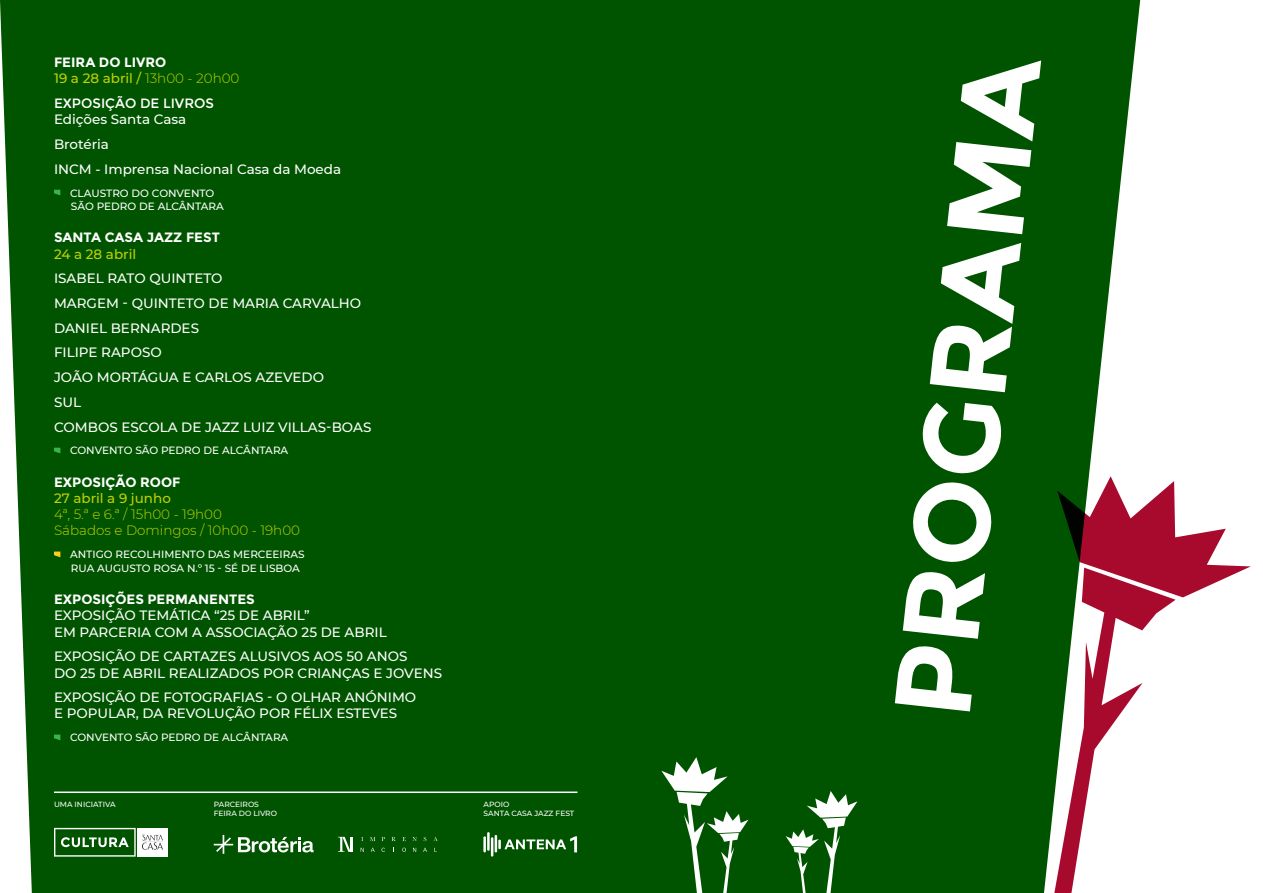
<style>
.page{position:relative;width:1263px;height:893px;background:#fff}
.page>*{position:absolute;margin:0;border:0;box-sizing:border-box;transform-origin:0 0}
.t1{font:700 108px "Montserrat";color:#fff}
.t2{font:500 13.5px "Montserrat";color:#fff}
.t3{font:700 13.5px "Montserrat";color:#fff}
.t4{font:300 13.5px "Montserrat";color:#c2d100}
.t5{font:500 13.5px "Montserrat";color:#c2d100}
.t6{font:13.5px "Montserrat";color:#fff}
.t7{font:500 10.5px "Montserrat";color:#fff}
.t8{font:500 7.5px "Montserrat";color:#fff}
.s1{font-weight:300}
</style>
<div class="page">
<div style="left:0;top:0;width:1140px;height:893px;background:#005400"></div>
<svg style="left:54px;top:190px;width:6px;height:5px"></svg>
<svg style="left:54px;top:448px;width:6px;height:5px"></svg>
<svg style="left:54px;top:552px;width:6px;height:5px"></svg>
<svg style="left:54px;top:735px;width:6px;height:5px"></svg>
<svg style="left:1050px;top:476px;width:201px;height:417px"></svg>
<svg style="left:661px;top:757px;width:87px;height:136px"></svg>
<svg style="left:786px;top:791px;width:71px;height:102px"></svg>
<svg style="left:361px;top:848px;width:3px;height:4px"></svg>
<svg style="left:371px;top:848px;width:4px;height:4px"></svg>
<svg style="left:381px;top:848px;width:4px;height:4px"></svg>
<svg style="left:402px;top:848px;width:4px;height:4px"></svg>
<svg style="left:413px;top:848px;width:3px;height:4px"></svg>
<svg style="left:423px;top:848px;width:4px;height:4px"></svg>
<svg style="left:434px;top:848px;width:3px;height:4px"></svg>
<svg style="left:370px;top:837px;width:5px;height:4px"></svg>
<svg style="left:382px;top:837px;width:3px;height:4px"></svg>
<svg style="left:391px;top:837px;width:5px;height:4px"></svg>
<svg style="left:402px;top:837px;width:4px;height:4px"></svg>
<svg style="left:412px;top:837px;width:5px;height:4px"></svg>
<svg style="left:433px;top:837px;width:5px;height:4px"></svg>
<svg style="left:338px;top:837px;width:15px;height:15px"></svg>
<svg style="left:214px;top:835px;width:99px;height:19px"></svg>
<hr style="left:54px;top:791px;width:523px;height:2px;background:#fff">
<hr style="left:487px;top:832px;width:3px;height:19px;background:#fff">
<hr style="left:483px;top:836px;width:3px;height:16px;background:#fff">
<hr style="left:491px;top:837px;width:2px;height:20px;background:#fff">
<svg style="left:495px;top:835px;width:82px;height:17px"></svg>
<div style="left:137px;top:828px;width:31px;height:29px;background:#fff"></div>
<svg style="left:142px;top:835px;width:21px;height:15px"></svg>
<svg style="left:54px;top:828px;width:82px;height:29px;background:#3d7d3d"></svg>
<p class="t3" style="left:54px;top:54px;width:114px">FEIRA DO LIVRO</p>
<p class="t5" style="left:54px;top:69px;width:187px">19 a 28 abril / <span class="s1">13h00 - 20h00</span></p>
<p class="t6" style="left:54px;top:95px;width:162px">EXPOSIÇÃO DE LIVROS</p>
<p class="t2" style="left:54px;top:110px;width:134px">Edições Santa Casa</p>
<p class="t2" style="left:54px;top:135px;width:57px">Brotéria</p>
<p class="t2" style="left:54px;top:159px;width:289px">INCM - Imprensa Nacional Casa da Moeda</p>
<p class="t7" style="left:70px;top:185px;width:146px">CLAUSTRO DO CONVENTO</p>
<p class="t7" style="left:71px;top:199px;width:154px">SÃO PEDRO DE ALCÂNTARA</p>
<p class="t3" style="left:54px;top:230px;width:167px">SANTA CASA JAZZ FEST</p>
<p class="t5" style="left:54px;top:244px;width:84px">24 a 28 abril</p>
<p class="t2" style="left:54px;top:269px;width:170px">ISABEL RATO QUINTETO</p>
<p class="t2" style="left:54px;top:294px;width:309px">MARGEM - QUINTETO DE MARIA CARVALHO</p>
<p class="t2" style="left:54px;top:318px;width:147px">DANIEL BERNARDES</p>
<p class="t2" style="left:54px;top:343px;width:109px">FILIPE RAPOSO</p>
<p class="t2" style="left:54px;top:368px;width:272px">JOÃO MORTÁGUA E CARLOS AZEVEDO</p>
<p class="t2" style="left:54px;top:393px;width:29px">SUL</p>
<p class="t2" style="left:54px;top:417px;width:319px">COMBOS ESCOLA DE JAZZ LUIZ VILLAS-BOAS</p>
<p class="t7" style="left:70px;top:443px;width:220px">CONVENTO SÃO PEDRO DE ALCÂNTARA</p>
<p class="t3" style="left:54px;top:474px;width:128px">EXPOSIÇÃO ROOF</p>
<p class="t5" style="left:54px;top:489px;width:118px">27 abril a 9 junho</p>
<p class="t4" style="left:54px;top:505px;width:170px">4ª, 5.ª e 6.ª / 15h00 - 19h00</p>
<p class="t4" style="left:54px;top:521px;width:248px">Sábados e Domingos / 10h00 - 19h00</p>
<p class="t7" style="left:70px;top:547px;width:236px">ANTIGO RECOLHIMENTO DAS MERCEEIRAS</p>
<p class="t7" style="left:71px;top:561px;width:230px">RUA AUGUSTO ROSA N.º 15 - SÉ DE LISBOA</p>
<p class="t3" style="left:54px;top:591px;width:202px">EXPOSIÇÕES PERMANENTES</p>
<p class="t2" style="left:54px;top:606px;width:257px">EXPOSIÇÃO TEMÁTICA “25 DE ABRIL”</p>
<p class="t2" style="left:54px;top:622px;width:334px">EM PARCERIA COM A ASSOCIAÇÃO 25 DE ABRIL</p>
<p class="t2" style="left:54px;top:647px;width:355px">EXPOSIÇÃO DE CARTAZES ALUSIVOS AOS 50 ANOS</p>
<p class="t2" style="left:54px;top:663px;width:390px">DO 25 DE ABRIL REALIZADOS POR CRIANÇAS E JOVENS</p>
<p class="t2" style="left:54px;top:688px;width:364px">EXPOSIÇÃO DE FOTOGRAFIAS - O OLHAR ANÓNIMO</p>
<p class="t2" style="left:54px;top:704px;width:345px">E POPULAR, DA REVOLUÇÃO POR FÉLIX ESTEVES</p>
<p class="t7" style="left:70px;top:730px;width:220px">CONVENTO SÃO PEDRO DE ALCÂNTARA</p>
<p class="t1" style="left:868px;top:710px;width:665px;rotate:-84deg">PROGRAMA</p>
<p class="t8" style="left:54px;top:800px;width:63px">UMA INICIATIVA</p>
<p class="t8" style="left:214px;top:800px;width:47px">PARCEIROS</p>
<p class="t8" style="left:214px;top:809px;width:65px">FEIRA DO LIVRO</p>
<p class="t8" style="left:484px;top:800px;width:27px">APOIO</p>
<p class="t8" style="left:484px;top:809px;width:92px">SANTA CASA JAZZ FEST</p>
</div>
